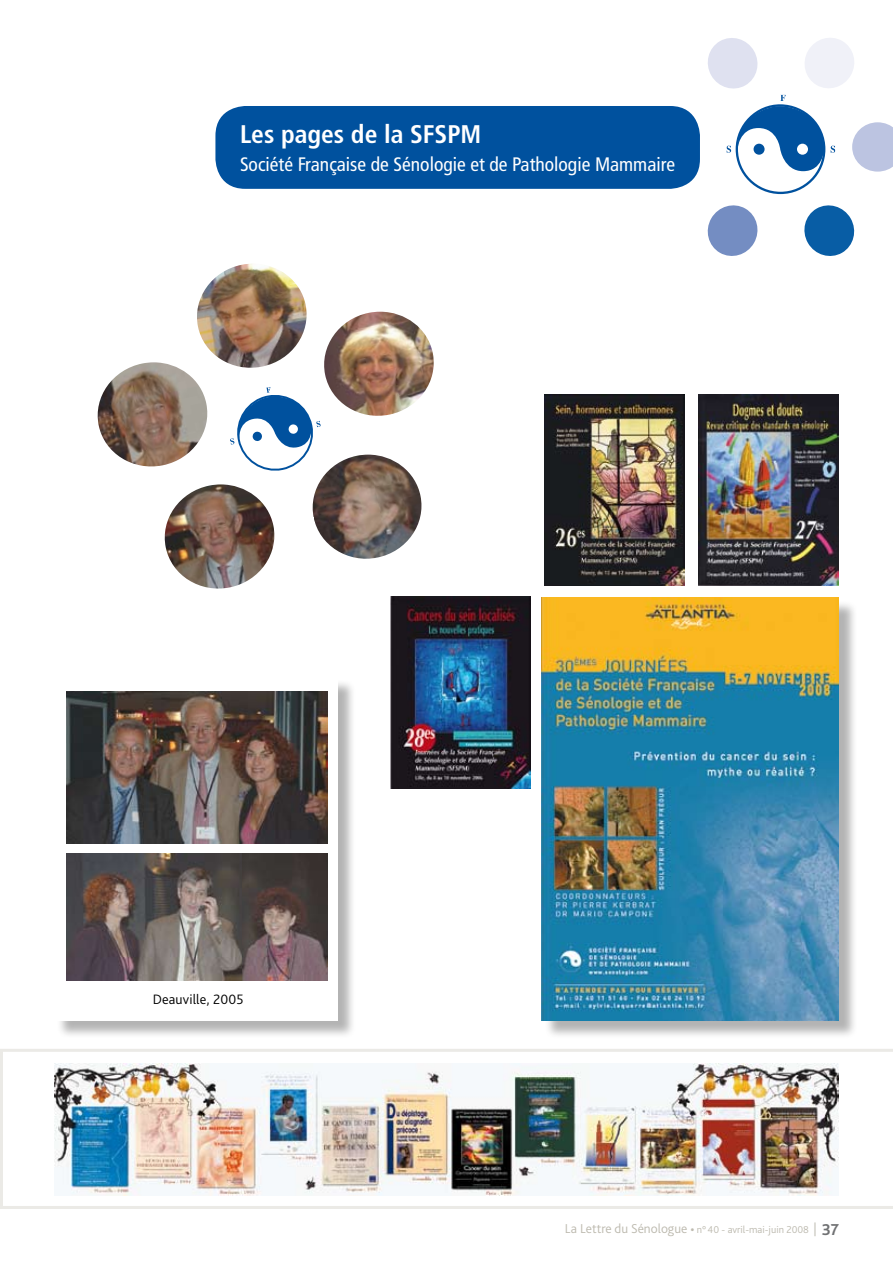
<style>
.page{position:relative;width:893px;height:1263px;background:#fff}
.page>*{position:absolute;margin:0;border:0;box-sizing:border-box;transform-origin:0 0}
.t1{font:700 condensed 25.5px "Frutiger LT Std";color:#fff}
.t2{font:condensed 19.5px "Frutiger LT Std";color:#fff}
.t3{font:300 14.25px "Bliss Pro";letter-spacing:.01em;color:#000}
.t4{font:300 10.5px "Bliss Pro";color:#bdbaaf}
.s1{font-size:13.5px}
.s2{font-weight:700;font-size:16.5px;color:#707173}
</style>
<div class="page">
<svg style="left:707px;top:205px;width:51px;height:51px"></svg>
<svg style="left:804px;top:205px;width:51px;height:51px"></svg>
<svg style="left:708px;top:38px;width:185px;height:157px"></svg>
<div style="left:215px;top:106px;width:485px;height:83px;background:#00519e;border-radius:30px"></div>
<svg style="left:0;top:1049px;width:893px;height:160px"></svg>
<img style="left:54px;top:1063px;width:785px;height:132px">
<div style="left:544px;top:600px;width:313px;height:439px;background:#000;opacity:.3"></div>
<img style="left:541px;top:598px;width:298px;height:422px">
<img style="left:699px;top:394px;width:140px;height:191px">
<img style="left:390px;top:597px;width:140px;height:191px">
<img style="left:544px;top:394px;width:140px;height:191px">
<div style="left:56px;top:679px;width:300px;height:360px;background:#000;opacity:.3"></div>
<div style="left:54px;top:677px;width:283px;height:343px;background:#fff"></div>
<img style="left:67px;top:854px;width:175px;height:126px">
<img style="left:242px;top:854px;width:85px;height:126px">
<img style="left:312px;top:455px;width:110px;height:104px">
<img style="left:324px;top:312px;width:110px;height:104px">
<img style="left:164px;top:484px;width:111px;height:105px">
<img style="left:197px;top:264px;width:110px;height:104px">
<img style="left:97px;top:362px;width:115px;height:105px">
<svg style="left:230px;top:379px;width:99px;height:104px"></svg>
<img style="left:67px;top:692px;width:260px;height:151px">
<h1 class="t1" style="left:240px;top:119px;width:243px">Les pages de la SFSPM</h1>
<p class="t2" style="left:240px;top:153px;width:437px">Société Française de Sénologie et de Pathologie Mammaire</p>
<p class="t3" style="left:153px;top:990px;width:93px">Deauville, 2005</p>
<p class="t4" style="left:565px;top:1223px;width:275px"><span class="s1">La Lettre du Sénologue •</span> n°40 - avril-mai-juin 2008 <span class="s1">|</span> <span class="s2">37</span></p>
</div>
